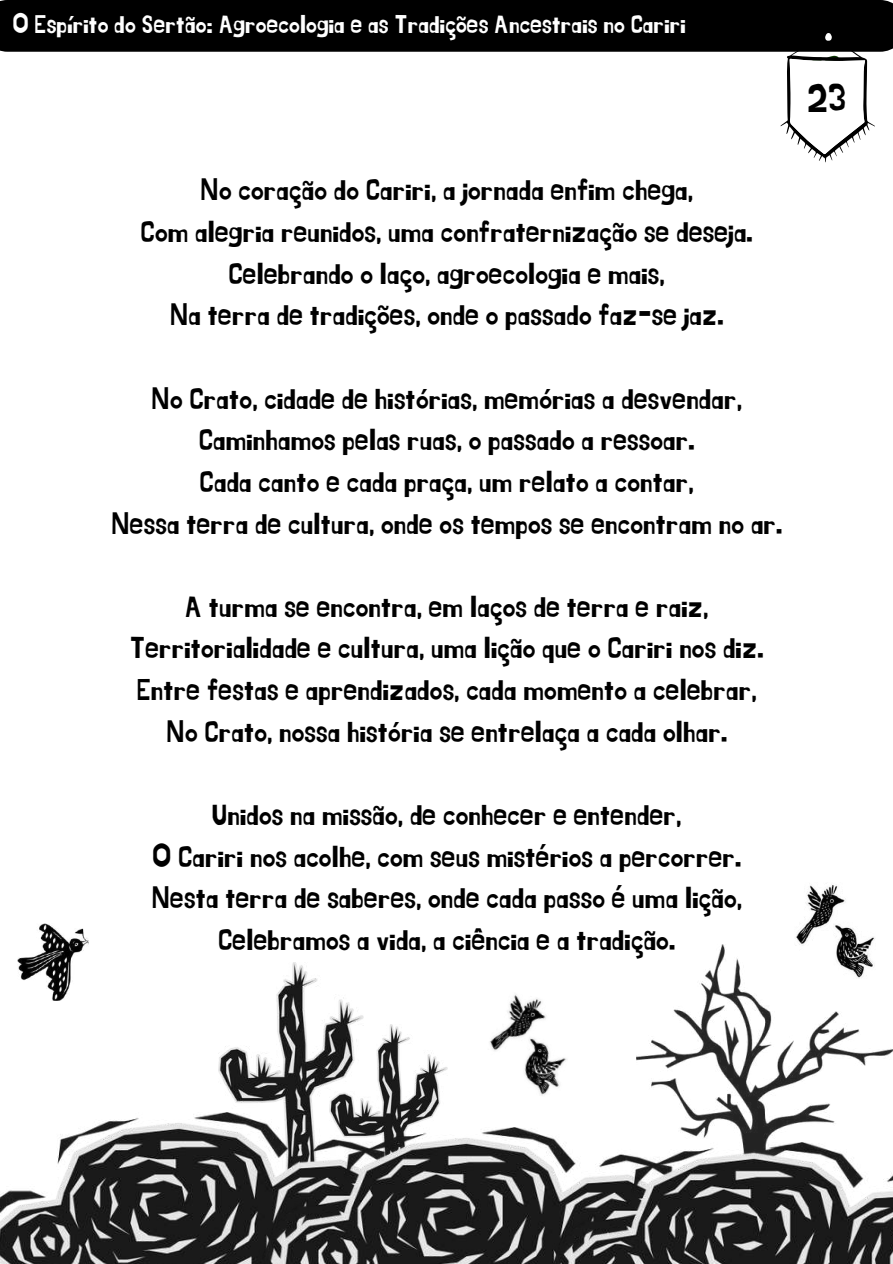
<style>
.page{position:relative;width:893px;height:1264px;background:#fff}
.page>*{position:absolute;margin:0;border:0;box-sizing:border-box;transform-origin:0 0}
.t1{font:37.5px "Jingleberry";color:#093400}
.t2{font:37.5px "Jingleberry";color:#000}
.t3{font:30px/41.7px "Jingleberry";color:#000;text-align:center}
.t4{font:25.5px "Jingleberry";color:#fff}
</style>
<div class="page">
<div style="left:0;top:0;width:892px;height:52px;background:#000"></div>
<svg style="left:780px;top:30px;width:95px;height:132px"></svg>
<img style="left:364px;top:1024px;width:83px;height:100px">
<img style="left:219px;top:962px;width:145px;height:150px">
<img style="left:0;top:1112px;width:414px;height:151px">
<img style="left:258px;top:1127px;width:299px;height:136px">
<img style="left:636px;top:944px;width:256px;height:198px">
<img style="left:546px;top:1142px;width:346px;height:121px">
<img style="left:490px;top:994px;width:77px;height:102px">
<img style="left:794px;top:884px;width:81px;height:94px">
<img style="left:18px;top:923px;width:71px;height:77px">
<p class="t4" style="left:12px;top:12px;width:675px">O Espírito do Sertão: Agroecologia e as Tradições Ancestrais no Cariri</p>
<p class="t3" style="left:141px;top:170px;width:613px">No coração do Cariri, a jornada enfim chega,<br>Com alegria reunidos, uma confraternização se deseja.<br>Celebrando o laço, agroecologia e mais,<br>Na terra de tradições, onde o passado faz-se jaz.</p>
<p class="t3" style="left:111px;top:379px;width:672px">No Crato, cidade de histórias, memórias a desvendar, Caminhamos pelas ruas, o passado a ressoar.<br>Cada canto e cada praça, um relato a contar,<br>Nessa terra de cultura, onde os tempos se encontram no ar.</p>
<p class="t3" style="left:130px;top:587px;width:635px">A turma se encontra, em laços de terra e raiz, Territorialidade e cultura, uma lição que o Cariri nos diz.<br>Entre festas e aprendizados, cada momento a celebrar, No Crato, nossa história se entrelaça a cada olhar.</p>
<p class="t3" style="left:151px;top:795px;width:592px">Unidos na missão, de conhecer e entender,<br>O Cariri nos acolhe, com seus mistérios a percorrer.<br>Nesta terra de saberes, onde cada passo é uma lição, Celebramos a vida, a ciência e a tradição.</p>
<p class="t1" style="left:810px;top:54px;width:34px">12</p>
<p class="t2" style="left:807px;top:82px;width:41px">23</p>
</div>
